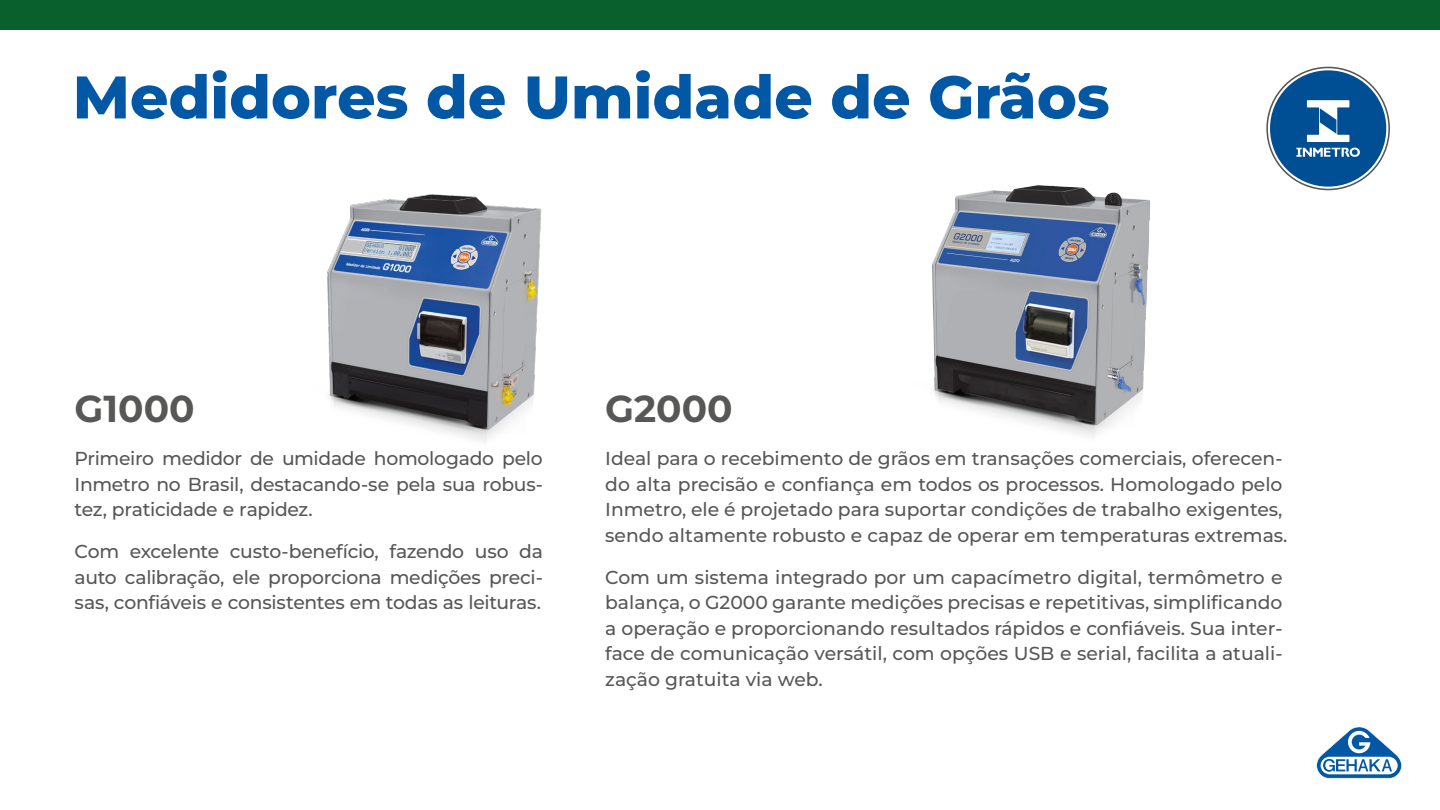
<style>
.page{position:relative;width:1440px;height:810px;background:#fff}
.page>*{position:absolute;margin:0;border:0;box-sizing:border-box;transform-origin:0 0}
.t1{font:800 60px "Montserrat";color:#0258a5}
.t2{font:700 37.5px "Montserrat";color:#575756}
.t3{font:500 18.75px/25.5px "Montserrat";color:#575756;text-align:justify}
</style>
<div class="page">
<img style="left:327px;top:194px;width:215px;height:247px">
<div style="left:0;top:0;width:1440px;height:30px;background:#09602c"></div>
<img style="left:932px;top:185px;width:218px;height:252px">
<svg style="left:1316px;top:727px;width:86px;height:51px"></svg>
<div style="left:1270px;top:70px;width:116px;height:117px;background:#004f94;border-radius:50%"></div>
<div style="left:1266px;top:67px;width:124px;height:123px;border:2px solid #575756;border-radius:50%"></div>
<svg style="left:1296px;top:100px;width:64px;height:57px"></svg>
<h1 class="t1" style="left:73px;top:53px;width:1038px">Medidores de Umidade de Grãos</h1>
<h2 class="t2" style="left:75px;top:382px;width:121px">G1000</h2>
<p class="t3" style="left:75px;top:445px;width:470px">Primeiro medidor de umidade homologado pelo Inmetro no Brasil, destacando-se pela sua robus&shy;tez, praticidade e rapidez.</p>
<p class="t3" style="left:75px;top:538px;width:470px">Com excelente custo-benefício, fazendo uso da auto calibração, ele proporciona medições preci&shy;sas, confiáveis e consistentes em todas as leituras.</p>
<h2 class="t2" style="left:605px;top:382px;width:129px">G2000</h2>
<p class="t3" style="left:605px;top:445px;width:684px;text-align:left">Ideal para o recebimento de grãos em transações comerciais, oferecen&shy;do alta precisão e confiança em todos os processos. Homologado pelo Inmetro, ele é projetado para suportar condições de trabalho exigentes, sendo altamente robusto e capaz de operar em temperaturas extremas.</p>
<p class="t3" style="left:605px;top:563px;width:679px">Com um sistema integrado por um capacímetro digital, termômetro e balança, o G2000 garante medições precisas e repetitivas, simplificando a operação e proporcionando resultados rápidos e confiáveis. Sua inter&shy;face de comunicação versátil, com opções USB e serial, facilita a atuali&shy;zação gratuita via web.</p>
</div>
